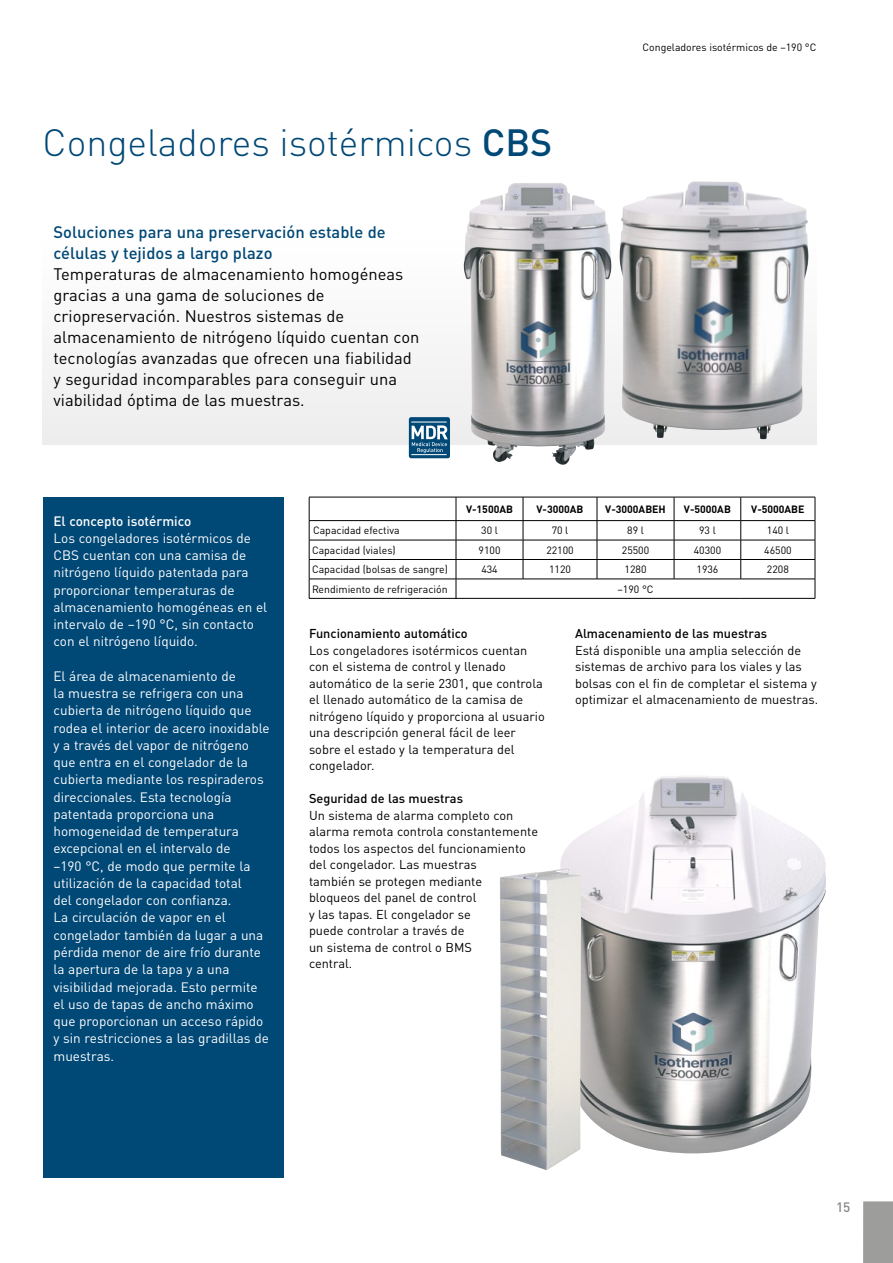
<style>
.page{position:relative;width:893px;height:1263px;background:#fff}
.page>*{position:absolute;margin:0;border:0;box-sizing:border-box;transform-origin:0 0}
.t1{font:300 37.5px "DIN Pro";color:#004876}
.t2{font:16.5px/21px "DIN Pro";color:#000}
.t3{font:500 16.5px/21px "DIN Pro";color:#004876}
.t4{font:13.5px/17.2px "DIN Pro";color:#fff}
.t5{font:500 13.5px "DIN Pro";color:#fff}
.t6{font:500 13.5px "DIN Pro";color:#878787}
.t7{font:12.75px/16.5px "DIN Pro";color:#000}
.t8{font:500 12.75px "DIN Pro";color:#000}
.t9{font:10.5px "DIN Pro";color:#000}
.t10{font:700 10.5px "DIN Pro";color:#000}
.s1{font-weight:500}
</style>
<div class="page">
<svg style="left:43px;top:234px;width:773px;height:211px"></svg>
<div style="left:43px;top:497px;width:240px;height:681px;background:#004876"></div>
<img style="left:620px;top:181px;width:138px;height:257px">
<img style="left:464px;top:183px;width:72px;height:279px">
<svg style="left:409px;top:417px;width:41px;height:41px;background:#43789a"></svg>
<img style="left:560px;top:776px;width:266px;height:377px">
<img style="left:500px;top:868px;width:81px;height:302px">
<div style="left:863px;top:1201px;width:30px;height:62px;background:#9d9d9c"></div>
<hr style="left:309px;top:497px;width:147px;height:1px;background:#000">
<hr style="left:456px;top:497px;width:67px;height:1px;background:#000">
<hr style="left:523px;top:497px;width:74px;height:1px;background:#000">
<hr style="left:597px;top:497px;width:77px;height:1px;background:#000">
<hr style="left:674px;top:497px;width:67px;height:1px;background:#000">
<hr style="left:741px;top:497px;width:74px;height:1px;background:#000">
<hr style="left:309px;top:520px;width:147px;height:1px;background:#000">
<hr style="left:456px;top:520px;width:67px;height:1px;background:#000">
<hr style="left:523px;top:520px;width:74px;height:1px;background:#000">
<hr style="left:597px;top:520px;width:77px;height:1px;background:#000">
<hr style="left:674px;top:520px;width:67px;height:1px;background:#000">
<hr style="left:741px;top:520px;width:74px;height:1px;background:#000">
<hr style="left:309px;top:540px;width:147px;height:1px;background:#000">
<hr style="left:456px;top:540px;width:67px;height:1px;background:#000">
<hr style="left:523px;top:540px;width:74px;height:1px;background:#000">
<hr style="left:597px;top:540px;width:77px;height:1px;background:#000">
<hr style="left:674px;top:540px;width:67px;height:1px;background:#000">
<hr style="left:741px;top:540px;width:74px;height:1px;background:#000">
<hr style="left:309px;top:559px;width:147px;height:1px;background:#000">
<hr style="left:456px;top:559px;width:67px;height:1px;background:#000">
<hr style="left:523px;top:559px;width:74px;height:1px;background:#000">
<svg style="left:523px;top:497px;width:1px;height:82px"></svg>
<hr style="left:597px;top:559px;width:77px;height:1px;background:#000">
<svg style="left:597px;top:497px;width:1px;height:82px"></svg>
<hr style="left:674px;top:559px;width:67px;height:1px;background:#000">
<svg style="left:674px;top:497px;width:1px;height:82px"></svg>
<hr style="left:741px;top:559px;width:74px;height:1px;background:#000">
<svg style="left:740px;top:497px;width:1px;height:82px"></svg>
<hr style="left:309px;top:579px;width:147px;height:1px;background:#000">
<svg style="left:309px;top:497px;width:1px;height:101px"></svg>
<hr style="left:456px;top:579px;width:67px;height:1px;background:#000">
<svg style="left:456px;top:497px;width:1px;height:101px"></svg>
<hr style="left:523px;top:579px;width:74px;height:1px;background:#000">
<hr style="left:597px;top:579px;width:77px;height:1px;background:#000">
<hr style="left:674px;top:579px;width:67px;height:1px;background:#000">
<hr style="left:741px;top:579px;width:74px;height:1px;background:#000">
<svg style="left:815px;top:497px;width:1px;height:101px"></svg>
<hr style="left:309px;top:598px;width:147px;height:1px;background:#000">
<hr style="left:456px;top:598px;width:67px;height:1px;background:#000">
<hr style="left:523px;top:598px;width:74px;height:1px;background:#000">
<hr style="left:597px;top:598px;width:77px;height:1px;background:#000">
<hr style="left:674px;top:598px;width:67px;height:1px;background:#000">
<hr style="left:741px;top:598px;width:74px;height:1px;background:#000">
<h1 class="t1" style="left:43px;top:114px;width:511px">Congeladores isotérmicos <span class="s1">CBS</span></h1>
<p class="t3" style="left:53px;top:220px;width:334px">Soluciones para una preservación estable de células y tejidos a largo plazo</p>
<p class="t2" style="left:53px;top:262px;width:367px">Temperaturas de almacenamiento homogéneas gracias a una gama de soluciones de criopreservación. Nuestros sistemas de almacenamiento de nitrógeno líquido cuentan con tecnologías avanzadas que ofrecen una fiabilidad y seguridad incomparables para conseguir una viabilidad óptima de las muestras.</p>
<p class="t9" style="left:642px;top:38px;width:175px">Congeladores isotérmicos de –190 °C</p>
<p class="t5" style="left:53px;top:510px;width:139px">El concepto isotérmico</p>
<p class="t4" style="left:53px;top:528px;width:215px">Los congeladores isotérmicos de<br>CBS cuentan con una camisa de nitrógeno líquido patentada para proporcionar temperaturas de almacenamiento homogéneas en el intervalo de –190 °C, sin contacto con el nitrógeno líquido.</p>
<p class="t4" style="left:53px;top:666px;width:218px">El área de almacenamiento de<br>la muestra se refrigera con una cubierta de nitrógeno líquido que rodea el interior de acero inoxidable y a través del vapor de nitrógeno que entra en el congelador de la cubierta mediante los respiraderos direccionales. Esta tecnología patentada proporciona una homogeneidad de temperatura excepcional en el intervalo de<br>–190 °C, de modo que permite la utilización de la capacidad total<br>del congelador con confianza.<br>La circulación de vapor en el congelador también da lugar a una pérdida menor de aire frío durante la apertura de la tapa y a una visibilidad mejorada. Esto permite el uso de tapas de ancho máximo que proporcionan un acceso rápido y sin restricciones a las gradillas de muestras.</p>
<p class="t10" style="left:466px;top:500px;width:48px">V-1500AB</p>
<p class="t10" style="left:536px;top:500px;width:48px">V-3000AB</p>
<p class="t10" style="left:605px;top:500px;width:62px">V-3000ABEH</p>
<p class="t10" style="left:684px;top:500px;width:48px">V-5000AB</p>
<p class="t10" style="left:751px;top:500px;width:55px">V-5000ABE</p>
<p class="t9" style="left:313px;top:522px;width:88px">Capacidad efectiva</p>
<p class="t9" style="left:481px;top:522px;width:18px">30 l</p>
<p class="t9" style="left:552px;top:522px;width:18px">70 l</p>
<p class="t9" style="left:627px;top:522px;width:18px">89 l</p>
<p class="t9" style="left:699px;top:522px;width:18px">93 l</p>
<p class="t9" style="left:767px;top:522px;width:24px">140 l</p>
<p class="t9" style="left:312px;top:542px;width:85px">Capacidad (viales)</p>
<p class="t9" style="left:479px;top:542px;width:23px">9100</p>
<p class="t9" style="left:546px;top:542px;width:29px">22100</p>
<p class="t9" style="left:622px;top:542px;width:29px">25500</p>
<p class="t9" style="left:694px;top:542px;width:29px">40300</p>
<p class="t9" style="left:764px;top:542px;width:29px">46500</p>
<p class="t9" style="left:312px;top:561px;width:137px">Capacidad (bolsas de sangre)</p>
<p class="t9" style="left:481px;top:561px;width:18px">434</p>
<p class="t9" style="left:549px;top:561px;width:23px">1120</p>
<p class="t9" style="left:625px;top:561px;width:23px">1280</p>
<p class="t9" style="left:696px;top:561px;width:23px">1936</p>
<p class="t9" style="left:767px;top:561px;width:23px">2208</p>
<p class="t9" style="left:312px;top:581px;width:137px">Rendimiento de refrigeración</p>
<p class="t9" style="left:617px;top:581px;width:38px">–190 °C</p>
<p class="t8" style="left:309px;top:623px;width:160px">Funcionamiento automático</p>
<p class="t7" style="left:309px;top:641px;width:237px">Los congeladores isotérmicos cuentan con el sistema de control y llenado automático de la serie 2301, que controla el llenado automático de la camisa de nitrógeno líquido y proporciona al usuario una descripción general fácil de leer sobre el estado y la temperatura del congelador.</p>
<p class="t8" style="left:309px;top:788px;width:156px">Seguridad de las muestras</p>
<p class="t7" style="left:309px;top:806px;width:231px">Un sistema de alarma completo con alarma remota controla constantemente todos los aspectos del funcionamiento del congelador. Las muestras<br>también se protegen mediante<br>bloqueos del panel de control<br>y las tapas. El congelador se<br>puede controlar a través de<br>un sistema de control o BMS<br>central.</p>
<p class="t8" style="left:575px;top:623px;width:194px">Almacenamiento de las muestras</p>
<p class="t7" style="left:575px;top:641px;width:245px">Está disponible una amplia selección de sistemas de archivo para los viales y las bolsas con el fin de completar el sistema y optimizar el almacenamiento de muestras.</p>
<p class="t6" style="left:836px;top:1196px;width:16px">15</p>
</div>
